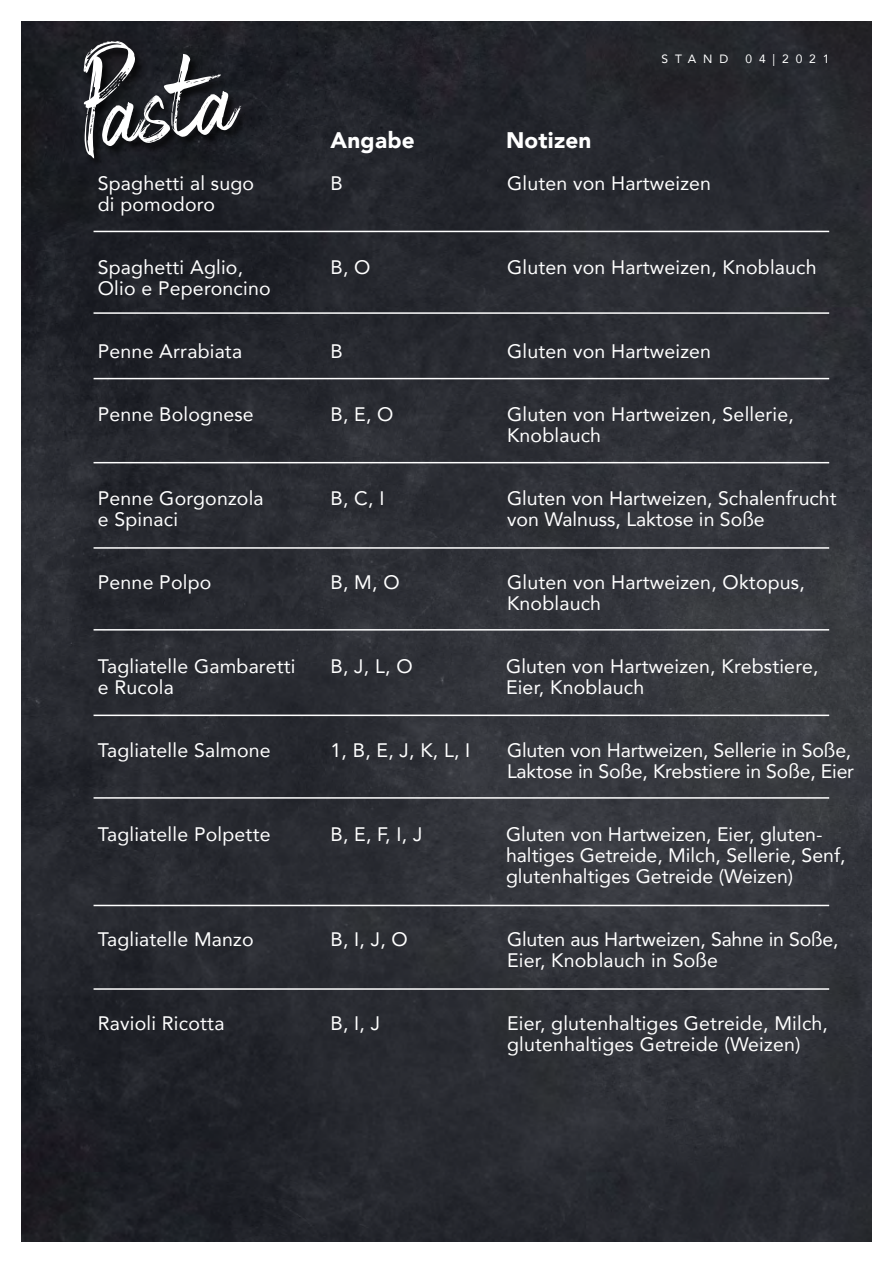
<style>
.page{position:relative;width:893px;height:1263px;background:#fff}
.page>*{position:absolute;margin:0;border:0;box-sizing:border-box;transform-origin:0 0}
.t1{font:90px "Black Vosten Personal Use";color:#fff}
.t2{font:900 22.5px "Avenir";letter-spacing:.01em;color:#fff}
.t3{font:19.5px/21px "Avenir";letter-spacing:.01em;color:#fff}
.t4{font:19.5px/21px "Avenir";letter-spacing:-.01em;color:#fff}
.t5{font:12px "Avenir";letter-spacing:.575em;color:#fff}
</style>
<div class="page">
<img style="left:21px;top:21px;width:851px;height:1221px">
<div style="left:84px;top:41px;width:167px;height:128px;background:#000;opacity:.75"></div>
<hr style="left:94px;top:312px;width:735px;height:2px;background:#fff">
<hr style="left:94px;top:231px;width:735px;height:1px;background:#fff">
<hr style="left:94px;top:378px;width:735px;height:1px;background:#fff">
<hr style="left:94px;top:462px;width:735px;height:1px;background:#fff">
<hr style="left:94px;top:905px;width:735px;height:1px;background:#fff">
<hr style="left:94px;top:988px;width:735px;height:2px;background:#fff">
<hr style="left:94px;top:547px;width:735px;height:2px;background:#fff">
<hr style="left:94px;top:629px;width:735px;height:1px;background:#fff">
<hr style="left:94px;top:714px;width:735px;height:2px;background:#fff">
<hr style="left:94px;top:797px;width:735px;height:2px;background:#fff">
<h1 class="t1" style="left:77px;top:65px;width:148px;rotate:-7deg">Pasta</h1>
<p class="t3" style="left:98px;top:172px;width:158px">Spaghetti al sugo di pomodoro</p>
<p class="t5" style="left:662px;top:49px;width:68px">STAND</p>
<p class="t5" style="left:745px;top:49px;width:86px">04|2021</p>
<p class="t2" style="left:331px;top:121px;width:86px">Angabe</p>
<p class="t2" style="left:506px;top:121px;width:87px">Notizen</p>
<p class="t3" style="left:507px;top:172px;width:206px">Gluten von Hartweizen</p>
<p class="t3" style="left:331px;top:172px;width:14px">B</p>
<p class="t3" style="left:98px;top:256px;width:174px">Spaghetti Aglio,<br>Olio e Peperoncino</p>
<p class="t3" style="left:331px;top:256px;width:41px">B, O</p>
<p class="t3" style="left:507px;top:256px;width:311px">Gluten von Hartweizen, Knoblauch</p>
<p class="t3" style="left:98px;top:340px;width:146px">Penne Arrabiata</p>
<p class="t3" style="left:331px;top:340px;width:14px">B</p>
<p class="t3" style="left:507px;top:340px;width:206px">Gluten von Hartweizen</p>
<p class="t3" style="left:98px;top:403px;width:157px">Penne Bolognese</p>
<p class="t3" style="left:331px;top:403px;width:64px">B, E, O</p>
<p class="t3" style="left:507px;top:403px;width:288px">Gluten von Hartweizen, Sellerie,<br>Knoblauch</p>
<p class="t3" style="left:98px;top:487px;width:167px">Penne Gorgonzola e Spinaci</p>
<p class="t3" style="left:331px;top:487px;width:55px">B, C, I</p>
<p class="t3" style="left:507px;top:487px;width:331px">Gluten von Hartweizen, Schalenfrucht von Walnuss, Laktose in Soße</p>
<p class="t3" style="left:98px;top:571px;width:115px">Penne Polpo</p>
<p class="t3" style="left:331px;top:571px;width:71px">B, M, O</p>
<p class="t3" style="left:507px;top:571px;width:299px">Gluten von Hartweizen, Oktopus,<br>Knoblauch</p>
<p class="t3" style="left:98px;top:655px;width:199px">Tagliatelle Gambaretti e Rucola</p>
<p class="t3" style="left:331px;top:655px;width:83px">B, J, L, O</p>
<p class="t3" style="left:506px;top:655px;width:314px">Gluten von Hartweizen, Krebstiere,<br>Eier, Knoblauch</p>
<p class="t3" style="left:98px;top:739px;width:174px">Tagliatelle Salmone</p>
<p class="t3" style="left:331px;top:739px;width:141px">1, B, E, J, K, L, I</p>
<p class="t4" style="left:507px;top:739px;width:349px">Gluten von Hartweizen, Sellerie in Soße,<br>Laktose in Soße, Krebstiere in Soße, Eier</p>
<p class="t3" style="left:98px;top:823px;width:174px">Tagliatelle Polpette</p>
<p class="t3" style="left:331px;top:823px;width:93px">B, E, F, I, J</p>
<p class="t3" style="left:506px;top:823px;width:341px">Gluten von Hartweizen, Eier, gluten&shy;haltiges Getreide, Milch, Sellerie, Senf, glutenhaltiges Getreide (Weizen)</p>
<p class="t3" style="left:98px;top:928px;width:157px">Tagliatelle Manzo</p>
<p class="t3" style="left:331px;top:928px;width:79px">B, I, J, O</p>
<p class="t4" style="left:507px;top:928px;width:333px">Gluten aus Hartweizen, Sahne in Soße,<br>Eier, Knoblauch in Soße</p>
<p class="t3" style="left:98px;top:1012px;width:128px">Ravioli Ricotta</p>
<p class="t3" style="left:331px;top:1012px;width:51px">B, I, J</p>
<p class="t3" style="left:507px;top:1012px;width:322px">Eier, glutenhaltiges Getreide, Milch, glutenhaltiges Getreide (Weizen)</p>
</div>
